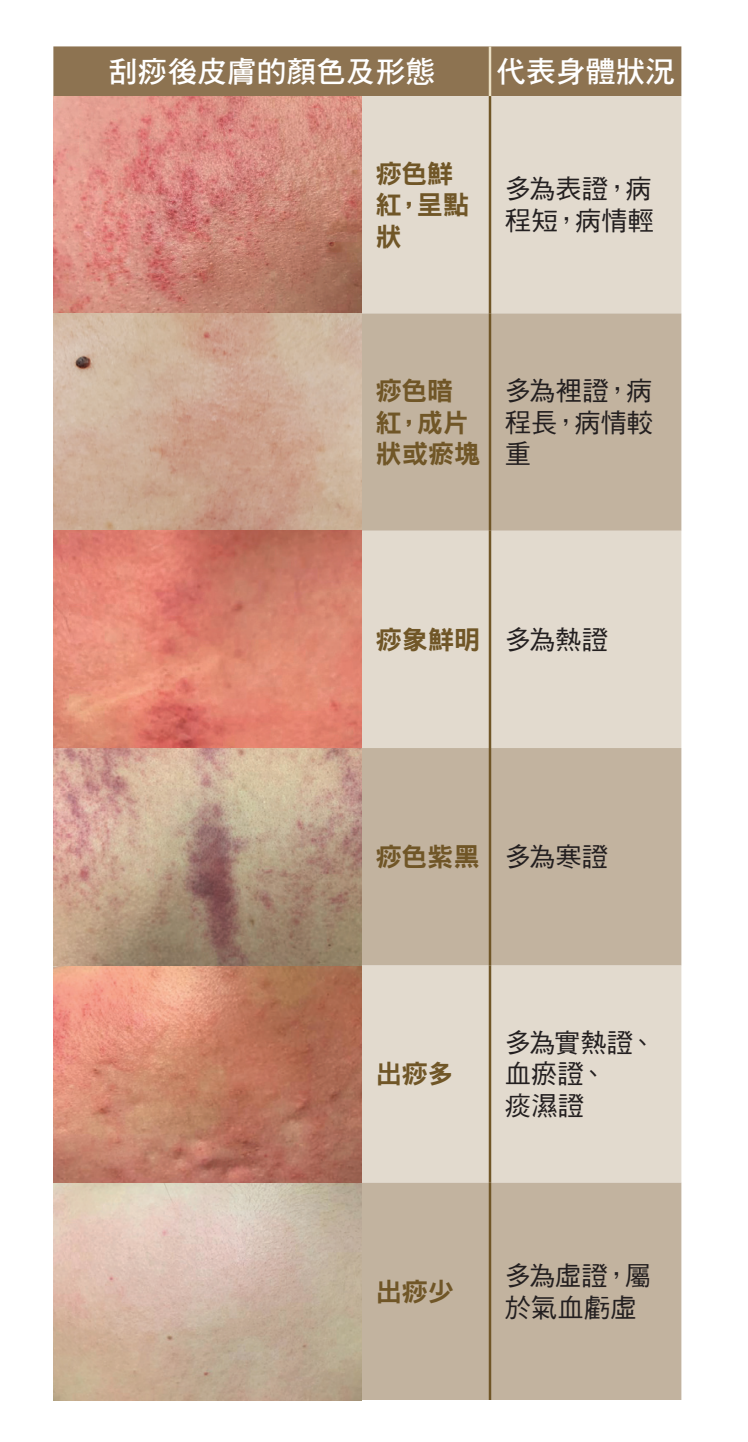
<style>
.page{position:relative;width:748px;height:1442px;background:#fff}
.page>*{position:absolute;margin:0;border:0;box-sizing:border-box;transform-origin:0 0}
.t1{font:29.75px "DF Hei HK W7";color:#fff}
.t2{font:26.25px/31.5px "DF Hei HK W5";color:#231f20}
.t3{font:26.25px/31.5px "DF Hei HK W9";letter-spacing:-.005em;color:#705627}
</style>
<div class="page">
<div style="left:53px;top:46px;width:628px;height:50px;background:#8d7351"></div>
<div style="left:361px;top:96px;width:320px;height:217px;background:#e2dace"></div>
<svg style="left:361px;top:313px;width:320px;height:1087px;background:#cec2b1"></svg>
<hr style="left:489px;top:46px;width:2px;height:50px;background:#eadfc4">
<hr style="left:489px;top:96px;width:2px;height:217px;background:#705627">
<hr style="left:489px;top:313px;width:2px;height:218px;background:#705627">
<hr style="left:489px;top:531px;width:2px;height:217px;background:#705627">
<hr style="left:489px;top:748px;width:2px;height:217px;background:#705627">
<hr style="left:489px;top:965px;width:2px;height:217px;background:#705627">
<hr style="left:489px;top:1182px;width:2px;height:218px;background:#705627">
<img style="left:53px;top:96px;width:308px;height:1304px">
<p class="t1" style="left:108px;top:55px;width:329px">刮痧後皮膚的顏色及形態</p>
<p class="t1" style="left:496px;top:55px;width:180px">代表身體狀況</p>
<p class="t3" style="left:376px;top:157px;width:95px">痧色鮮紅，呈點狀</p>
<p class="t2" style="left:505px;top:173px;width:151px">多為表證，病程短，病情輕</p>
<p class="t3" style="left:376px;top:374px;width:106px">痧色暗紅，成片狀或瘀塊</p>
<p class="t2" style="left:505px;top:374px;width:150px;text-align:justify">多為裡證，病程長，病情較重</p>
<p class="t3" style="left:376px;top:623px;width:106px">痧象鮮明</p>
<p class="t2" style="left:505px;top:623px;width:105px">多為熱證</p>
<p class="t3" style="left:376px;top:840px;width:105px">痧色紫黑</p>
<p class="t2" style="left:505px;top:840px;width:105px">多為寒證</p>
<p class="t3" style="left:376px;top:1058px;width:80px">出痧多</p>
<p class="t2" style="left:505px;top:1026px;width:152px">多為實熱證、血瘀證、<br>痰濕證</p>
<p class="t3" style="left:376px;top:1275px;width:80px">出痧少</p>
<p class="t2" style="left:505px;top:1259px;width:148px">多為虛證，屬於氣血虧虛</p>
</div>
